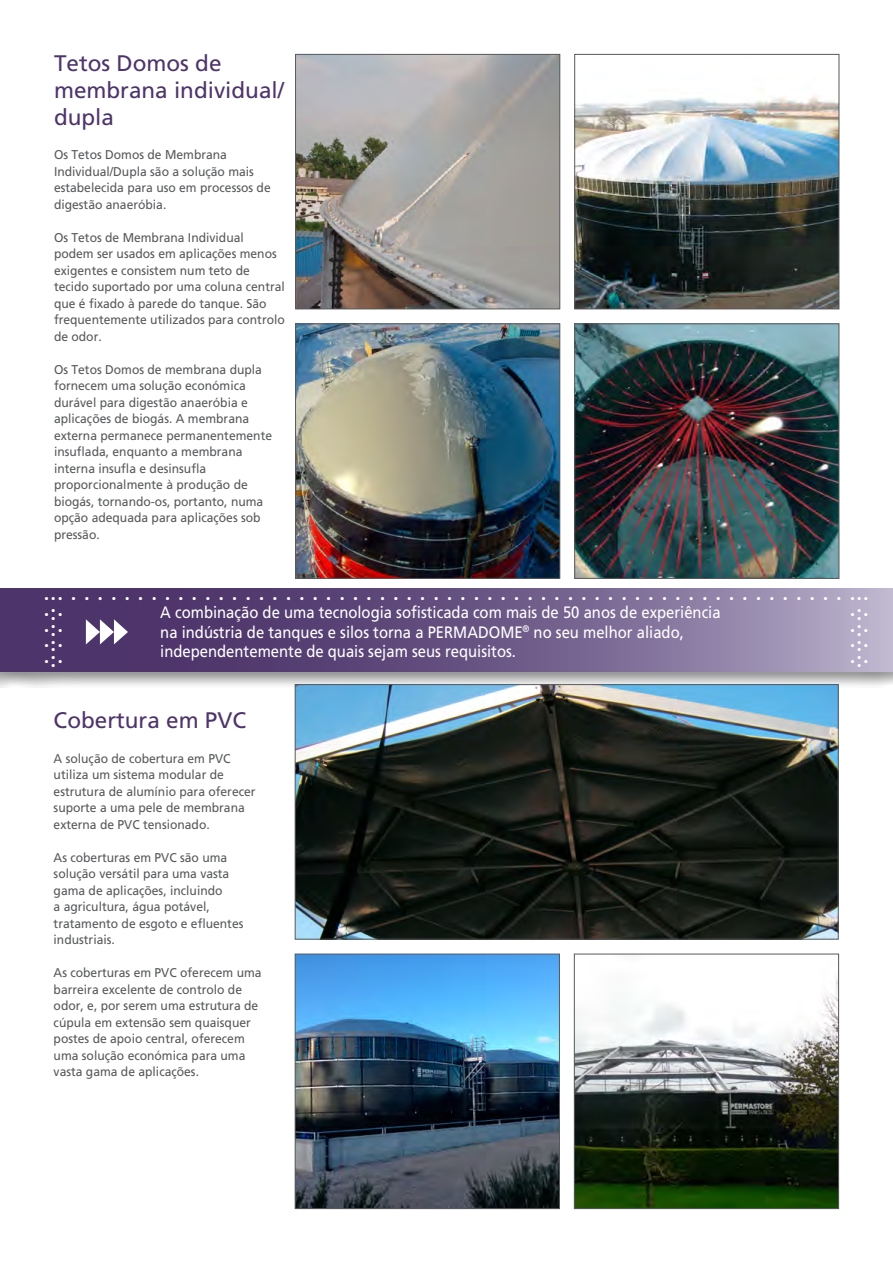
<style>
.page{position:relative;width:893px;height:1263px;background:#fff}
.page>*{position:absolute;margin:0;border:0;box-sizing:border-box;transform-origin:0 0}
.t1{font:22.5px/27px "Frutiger LT Std";color:#4d346a}
.t2{font:900 16.95px "Avenir LT Std";color:#fff}
.t3{font:16.5px/19.5px "Frutiger LT Std";color:#fff;scale:.9 1}
.t4{font:12.75px/16.5px "Frutiger LT Std";color:#58595b;scale:.95 1}
</style>
<div class="page">
<div style="left:0;top:588px;width:893px;height:100px;background:#000;opacity:.42"></div>
<svg style="left:0;top:589px;width:893px;height:82px;background:#705c8a"></svg>
<svg style="left:86px;top:619px;width:42px;height:25px"></svg>
<img style="left:297px;top:686px;width:540px;height:251px">
<div style="left:295px;top:684px;width:544px;height:255px;border:1px solid #58595b"></div>
<img style="left:297px;top:956px;width:261px;height:251px">
<div style="left:295px;top:954px;width:265px;height:255px;border:1px solid #58595b"></div>
<img style="left:576px;top:979px;width:261px;height:228px">
<div style="left:574px;top:954px;width:265px;height:255px;border:1px solid #58595b"></div>
<img style="left:297px;top:56px;width:261px;height:251px">
<div style="left:295px;top:54px;width:265px;height:255px;border:1px solid #58595b"></div>
<img style="left:576px;top:95px;width:261px;height:212px">
<div style="left:574px;top:54px;width:265px;height:255px;border:1px solid #58595b"></div>
<img style="left:297px;top:325px;width:261px;height:252px">
<div style="left:295px;top:323px;width:265px;height:256px;border:1px solid #58595b"></div>
<img style="left:576px;top:325px;width:261px;height:252px">
<div style="left:574px;top:323px;width:265px;height:256px;border:1px solid #58595b"></div>
<h1 class="t1" style="left:54px;top:50px;width:232px">Tetos Domos de membrana individual/ dupla</h1>
<p class="t4" style="left:54px;top:147px;width:230px">Os Tetos Domos de Membrana<br>Individual/Dupla são a solução mais estabelecida para uso em processos de digestão anaeróbia.</p>
<p class="t4" style="left:54px;top:229px;width:245px">Os Tetos de Membrana Individual podem ser usados em aplicações menos exigentes e consistem num teto de tecido suportado por uma coluna central que é fixado à parede do tanque. São frequentemente utilizados para controlo de odor.</p>
<p class="t4" style="left:54px;top:361px;width:231px">Os Tetos Domos de membrana dupla fornecem uma solução económica durável para digestão anaeróbia e aplicações de biogás. A membrana externa permanece permanentemente insuflada, enquanto a membrana interna insufla e desinsufla proporcionalmente à produção de biogás, tornando-os, portanto, numa opção adequada para aplicações sob pressão.</p>
<h2 class="t2" style="left:44px;top:584px;width:826px">... . . . . . . . . . . . . . . . . . . . . . . . . . . . . . . . . . . . . . . . . . . . . . . . . . . . . . . . . . . ...</h2>
<h2 class="t2" style="left:51px;top:596px;width:7px">.</h2>
<h2 class="t2" style="left:857px;top:596px;width:7px">.</h2>
<h2 class="t2" style="left:44px;top:600px;width:20px">. .</h2>
<h2 class="t2" style="left:850px;top:600px;width:20px">. .</h2>
<h2 class="t2" style="left:51px;top:604px;width:7px">.</h2>
<h2 class="t2" style="left:857px;top:604px;width:7px">.</h2>
<h2 class="t2" style="left:51px;top:611px;width:7px">.</h2>
<h2 class="t2" style="left:857px;top:611px;width:7px">.</h2>
<h2 class="t2" style="left:44px;top:615px;width:20px">. .</h2>
<h2 class="t2" style="left:850px;top:615px;width:20px">. .</h2>
<h2 class="t2" style="left:51px;top:619px;width:7px">.</h2>
<h2 class="t2" style="left:857px;top:619px;width:7px">.</h2>
<h2 class="t2" style="left:51px;top:627px;width:7px">.</h2>
<h2 class="t2" style="left:857px;top:627px;width:7px">.</h2>
<h2 class="t2" style="left:44px;top:631px;width:20px">. .</h2>
<h2 class="t2" style="left:850px;top:631px;width:20px">. .</h2>
<h2 class="t2" style="left:51px;top:635px;width:7px">.</h2>
<h2 class="t2" style="left:857px;top:635px;width:7px">.</h2>
<h2 class="t2" style="left:51px;top:643px;width:7px">.</h2>
<h2 class="t2" style="left:857px;top:643px;width:7px">.</h2>
<h2 class="t2" style="left:44px;top:647px;width:20px">. .</h2>
<h2 class="t2" style="left:850px;top:647px;width:20px">. .</h2>
<h2 class="t2" style="left:51px;top:651px;width:7px">.</h2>
<h2 class="t2" style="left:857px;top:651px;width:7px">.</h2>
<p class="t3" style="left:160px;top:603px;width:624px">A combinação de uma tecnologia sofisticada com mais de 50 anos de experiência na indústria de tanques e silos torna a PERMADOME<sup>®</sup> no seu melhor aliado, independentemente de quais sejam seus requisitos.</p>
<h1 class="t1" style="left:54px;top:707px;width:194px">Cobertura em PVC</h1>
<p class="t4" style="left:54px;top:750px;width:214px">A solução de cobertura em PVC utiliza um sistema modular de estrutura de alumínio para oferecer suporte a uma pele de membrana externa de PVC tensionado.</p>
<p class="t4" style="left:54px;top:849px;width:201px">As coberturas em PVC são uma solução versátil para uma vasta gama de aplicações, incluindo<br>a agricultura, água potável, tratamento de esgoto e efluentes industriais.</p>
<p class="t4" style="left:54px;top:965px;width:220px">As coberturas em PVC oferecem uma barreira excelente de controlo de odor, e, por serem uma estrutura de cúpula em extensão sem quaisquer postes de apoio central, oferecem uma solução económica para uma vasta gama de aplicações.</p>
</div>
